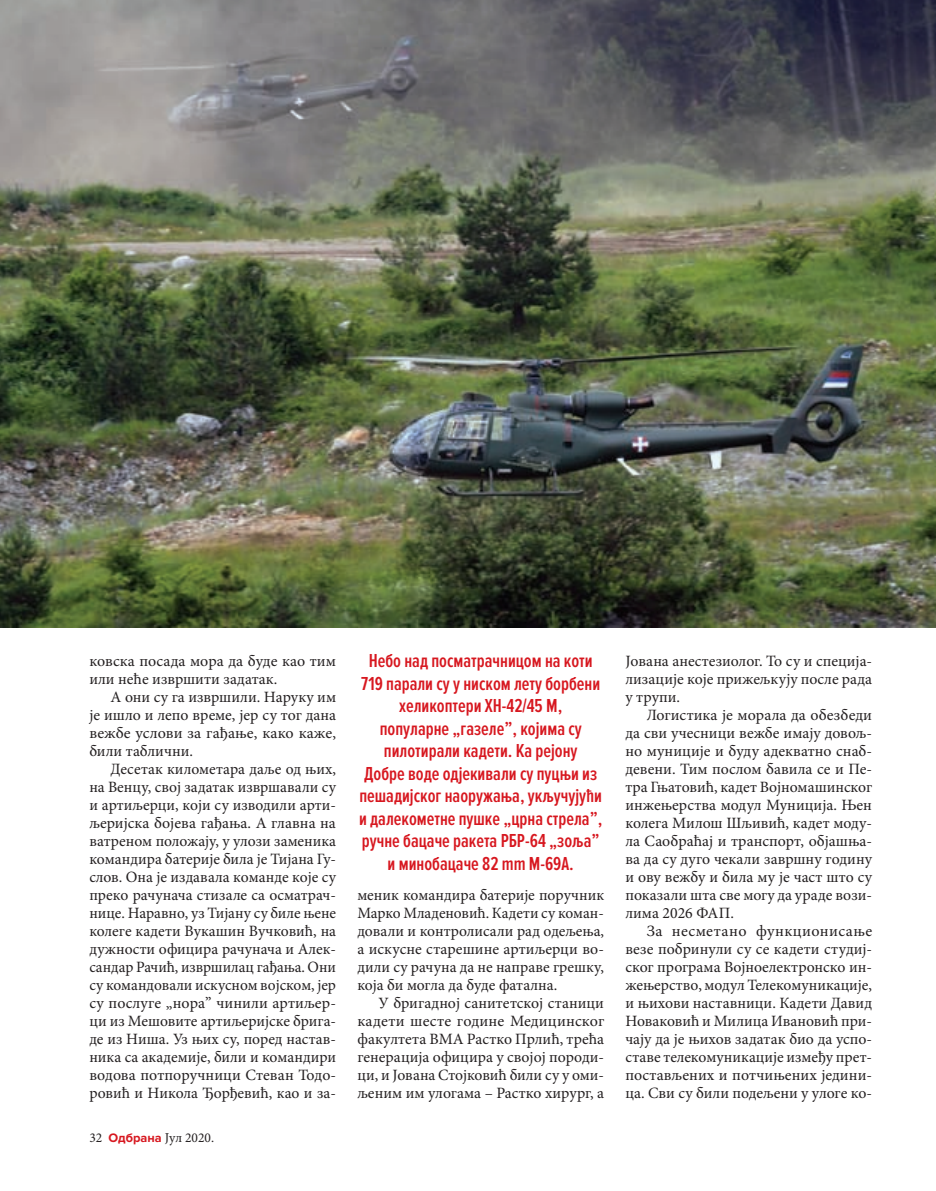
<style>
.page{position:relative;width:936px;height:1191px;background:#fff}
.page>*{position:absolute;margin:0;border:0;box-sizing:border-box;transform-origin:0 0}
.podnaslov_Verzal_12{font:600 19.5px/22.5px "Proxima Nova Ex Cn";color:#d7171f;text-align:center}
.Body{font:15.75px/18px "Minion Pro";color:#231f20;text-align:justify}
.t1{font:13.5px "Minion Pro";color:#231f20}
.s1{font-family:"Proxima Nova";font-weight:700;font-size:12.75px;color:#d7171f}
</style>
<div class="page">
<img style="left:0;top:0;width:935px;height:627px">
<p class="Body" style="left:89px;top:652px;width:248px">ковска посада мора да буде као тим или неће извршити задатак.</p>
<p class="Body" style="left:89px;top:688px;width:248px;text-indent:21px">А они су га извршили. Наруку им је ишло и лепо време, јер су тог дана вежбе услови за гађање, како каже, били таблични.</p>
<p class="Body" style="left:89px;top:760px;width:248px;text-indent:21px">Десетак километара даље од њих, на Венцу, свој задатак извршавали су и артиљерци, који су изводили арти&shy;љеријска бојева гађања. А главна на ватреном положају, у улози заменика командира батерије била је Тијана Гу&shy;слов. Она је издавала команде које су преко рачунача стизале са осматрач&shy;нице. Наравно, уз Тијану су биле њене колеге кадети Вукашин Вучковић, на дужности официра рачунача и Алек&shy;сандар Рачић, извршилац гађања. Они су командовали искусном војском, јер су послуге „нора” чинили артиљер&shy;ци из Мешовите артиљеријске брига&shy;де из Ниша. Уз њих су, поред настав&shy;ника са академије, били и командири водова потпоручници Стеван Тодо&shy;ровић и Никола Ђорђевић, као и за-</p>
<p class="t1" style="left:89px;top:1129px;width:126px">32 <span class="s1">Одбрана</span> Јул 2020.</p>
<p class="podnaslov_Verzal_12" style="left:361px;top:650px;width:240px">Небо над посматрачницом на коти<br>719 парали су у ниском лету борбени хеликоптери ХН-42/45 М,</p>
<p class="podnaslov_Verzal_12" style="left:359px;top:717px;width:245px">популарне „газеле”, којима су пилотирали кадети. Ка рејону<br>Добре воде одјекивали су пуцњи из пешадијског наоружања, укључујући и далекометне пушке „црна стрела”, ручне бацаче ракета РБР-64 „зоља” и минобацаче 82 mm М-69А.</p>
<p class="Body" style="left:357px;top:886px;width:248px">меник командира батерије поручник Марко Младеновић. Кадети су коман&shy;довали и контролисали рад одељења, а искусне старешине артиљерци во&shy;дили су рачуна да не направе грешку, која би могла да буде фатална.</p>
<p class="Body" style="left:357px;top:994px;width:248px;text-indent:21px">У бригадној санитетској станици кадети шесте године Медицинског факултета ВМА Растко Прлић, трећа генерација официра у својој породи&shy;ци, и Јована Стојковић били су у оми&shy;љеним им улогама – Растко хирург, а</p>
<p class="Body" style="left:625px;top:652px;width:248px">Јована анестезиолог. То су и специја&shy;лизације које прижељкују после рада у трупи.</p>
<p class="Body" style="left:625px;top:706px;width:248px;text-indent:21px">Логистика је морала да обезбеди да сви учесници вежбе имају довољ&shy;но муниције и буду адекватно снаб&shy;девени. Тим послом бавила се и Пе&shy;тра Гњатовић, кадет Војномашинског инжењерства модул Муниција. Њен колега Милош Шљивић, кадет моду&shy;ла Саобраћај и транспорт, објашња&shy;ва да су дуго чекали завршну годину и ову вежбу и била му је част што су показали шта све могу да ураде вози&shy;лима 2026 ФАП.</p>
<p class="Body" style="left:625px;top:922px;width:248px;text-indent:21px">За несметано функционисање везе побринули су се кадети студиј&shy;ског програма Војноелектронско ин&shy;жењерство, модул Телекомуникације, и њихови наставници. Кадети Давид Новаковић и Милица Ивановић при&shy;чају да је њихов задатак био да успо&shy;ставе телекомуникације између прет&shy;постављених и потчињених једини&shy;ца. Сви су били подељени у улоге ко-</p>
</div>
